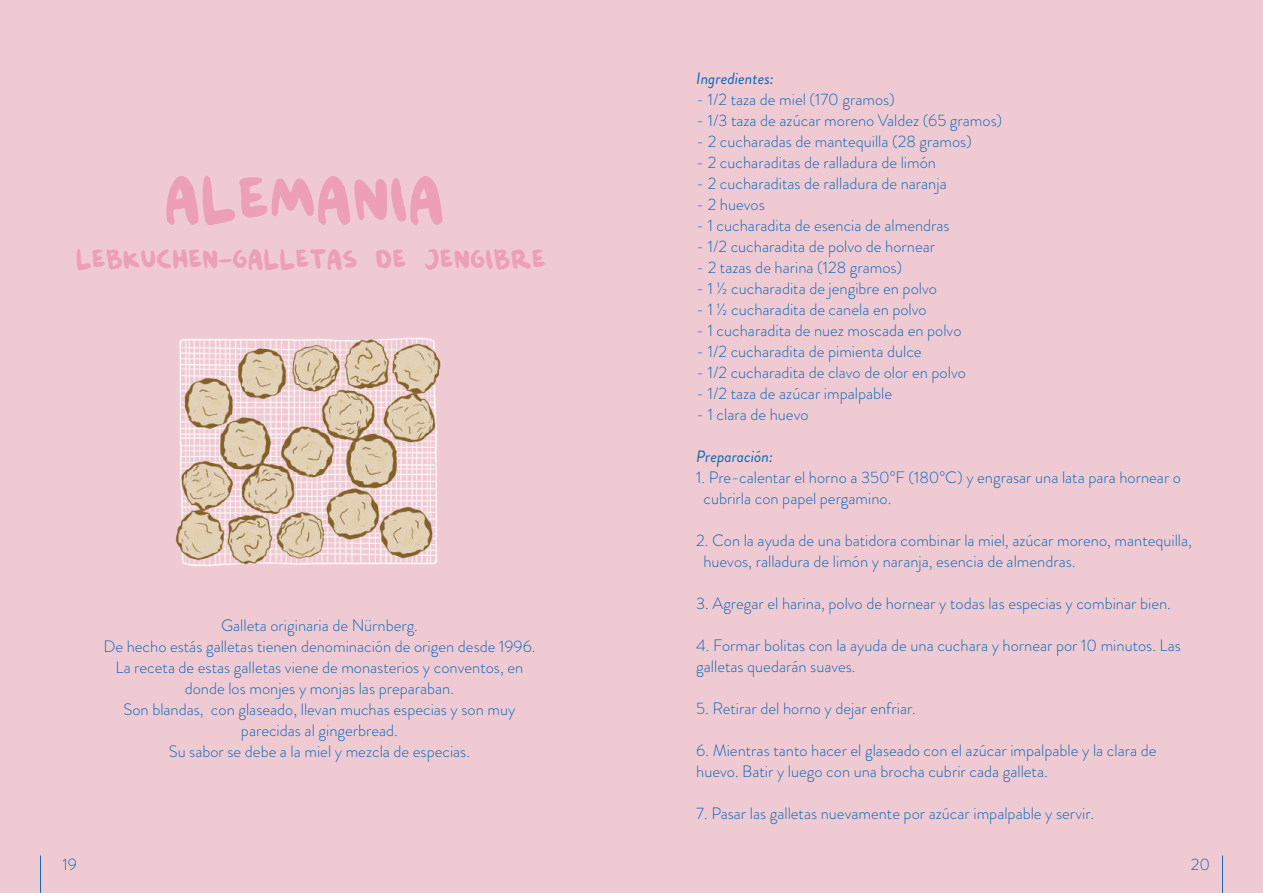
<style>
.page{position:relative;width:1263px;height:893px;background:#fff}
.page>*{position:absolute;margin:0;border:0;box-sizing:border-box;transform-origin:0 0}
.t1{font:82.95px "Malin Kundang Demo";color:#ed9fb6}
.t2{font:36px "Malin Kundang Demo";color:#ed9fb6}
.t3{font:300 16.5px/21px "Brandon Grotesque";color:#0c6ab6}
.t4{font:italic 16.5px "Brandon Grotesque";color:#0c6ab6}
</style>
<div class="page">
<div style="left:0;top:0;width:1263px;height:892px;background:#f0cad3"></div>
<img style="left:175px;top:338px;width:266px;height:228px">
<h1 class="t1" style="left:166px;top:156px;width:282px">alemania</h1>
<h2 class="t2" style="left:77px;top:240px;width:471px">lebkuchen-galletas de jengibre</h2>
<p class="t3" style="left:103px;top:614px;width:434px;text-align:center">Galleta originaria de Nürnberg.<br>De hecho estás galletas tienen denominación de origen desde 1996.<br>La receta de estas galletas viene de monasterios y conventos, en donde los monjes y monjas las preparaban.<br>Son blandas, con glaseado, llevan muchas especias y son muy parecidas al gingerbread.<br>Su sabor se debe a la miel y mezcla de especias.</p>
<p class="t4" style="left:696px;top:67px;width:79px">Ingredientes:</p>
<p class="t3" style="left:696px;top:89px;width:200px">- 1/2 taza de miel (170 gramos)</p>
<p class="t3" style="left:696px;top:110px;width:307px">- 1/3 taza de azúcar moreno Valdez (65 gramos)</p>
<p class="t3" style="left:696px;top:131px;width:277px">- 2 cucharadas de mantequilla (28 gramos)</p>
<p class="t3" style="left:696px;top:152px;width:241px">- 2 cucharaditas de ralladura de limón</p>
<p class="t3" style="left:696px;top:173px;width:252px">- 2 cucharaditas de ralladura de naranja</p>
<p class="t3" style="left:696px;top:194px;width:70px">- 2 huevos</p>
<p class="t3" style="left:696px;top:215px;width:255px">- 1 cucharadita de esencia de almendras</p>
<p class="t3" style="left:696px;top:236px;width:240px">- 1/2 cucharadita de polvo de hornear</p>
<p class="t3" style="left:696px;top:257px;width:207px">- 2 tazas de harina (128 gramos)</p>
<p class="t3" style="left:696px;top:278px;width:242px">- 1 ½ cucharadita de jengibre en polvo</p>
<p class="t3" style="left:696px;top:299px;width:232px">- 1 ½ cucharadita de canela en polvo</p>
<p class="t3" style="left:696px;top:320px;width:267px">- 1 cucharadita de nuez moscada en polvo</p>
<p class="t3" style="left:696px;top:341px;width:227px">- 1/2 cucharadita de pimienta dulce</p>
<p class="t3" style="left:696px;top:362px;width:271px">- 1/2 cucharadita de clavo de olor en polvo</p>
<p class="t3" style="left:696px;top:383px;width:197px">- 1/2 taza de azúcar impalpable</p>
<p class="t3" style="left:696px;top:404px;width:114px">- 1 clara de huevo</p>
<p class="t4" style="left:696px;top:445px;width:79px">Preparación:</p>
<p class="t3" style="left:703px;top:467px;width:479px;text-indent:-7px">1. Pre-calentar el horno a 350°F (180°C) y engrasar una lata para hornear o cubrirla con papel pergamino.</p>
<p class="t3" style="left:703px;top:530px;width:490px;text-indent:-7px">2. Con la ayuda de una batidora combinar la miel, azúcar moreno, mantequilla, huevos, ralladura de limón y naranja, esencia de almendras.</p>
<p class="t3" style="left:696px;top:593px;width:476px">3. Agregar el harina, polvo de hornear y todas las especias y combinar bien.</p>
<p class="t3" style="left:696px;top:635px;width:486px">4. Formar bolitas con la ayuda de una cuchara y hornear por 10 minutos. Las galletas quedarán suaves.</p>
<p class="t3" style="left:696px;top:698px;width:221px">5. Retirar del horno y dejar enfriar.</p>
<p class="t3" style="left:696px;top:740px;width:462px">6. Mientras tanto hacer el glaseado con el azúcar impalpable y la clara de huevo. Batir y luego con una brocha cubrir cada galleta.</p>
<p class="t3" style="left:696px;top:803px;width:399px">7. Pasar las galletas nuevamente por azúcar impalpable y servir.</p>
<p class="t3" style="left:62px;top:854px;width:16px">19</p>
<p class="t3" style="left:1191px;top:854px;width:21px">20</p>
</div>
